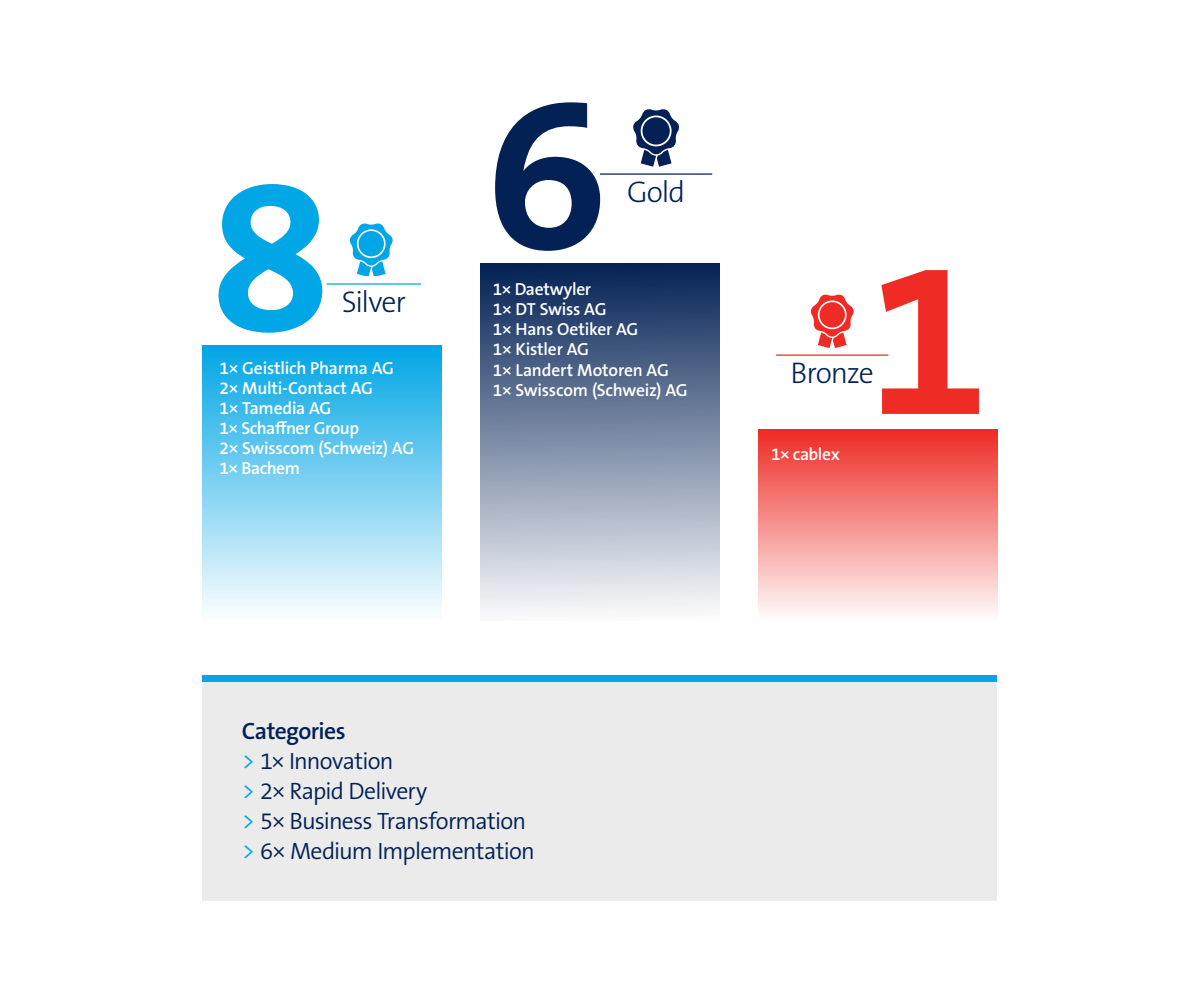
<style>
.page{position:relative;width:1200px;height:1000px;background:#fff}
.page>*{position:absolute;margin:0;border:0;box-sizing:border-box;transform-origin:0 0}
.t1{font:700 221.25px "The Sans B W7";color:#032154}
.t2{font:700 221.25px "The Sans B W7";color:#ee2b24}
.t3{font:700 221.25px "The Sans B W7";color:#00a6e5}
.t4{font:300 30px "The Sans B W3";letter-spacing:-.04em;color:#032154}
.t5{font:300 23.75px/30px "The Sans B W4";letter-spacing:-.035em;color:#032154}
.t6{font:600 23.75px "The Sans B W6";letter-spacing:-.025em;color:#032154}
.t7{font:600 17.5px/20px "The Sans B W6";letter-spacing:-.015em;color:#fff}
.s1{color:#00a6e5}
</style>
<div class="page">
<div style="left:480px;top:263px;width:240px;height:357px;background:linear-gradient(to bottom,#042254,#fafbfc)"></div>
<div style="left:202px;top:345px;width:240px;height:275px;background:linear-gradient(to bottom,#00a5e4,#fcfdfe)"></div>
<div style="left:758px;top:429px;width:240px;height:191px;background:linear-gradient(to bottom,#ee2a23,#fefcfb)"></div>
<hr style="left:600px;top:173px;width:112px;height:2px;background:#032154">
<hr style="left:776px;top:355px;width:112px;height:1px;background:#ee2b24">
<hr style="left:327px;top:283px;width:94px;height:2px;background:#00a6e5">
<svg style="left:811px;top:295px;width:43px;height:53px"></svg>
<svg style="left:350px;top:223px;width:43px;height:53px"></svg>
<svg style="left:633px;top:109px;width:46px;height:58px"></svg>
<div style="left:202px;top:681px;width:794px;height:219px;background:#ebebeb"></div>
<div style="left:202px;top:675px;width:794px;height:6px;background:#00a6e5"></div>
<h1 class="t1" style="left:486px;top:32px;width:123px">6</h1>
<h1 class="t3" style="left:210px;top:113px;width:123px">8</h1>
<h2 class="t4" style="left:627px;top:173px;width:60px">Gold</h2>
<p class="t7" style="left:493px;top:279px;width:196px">1× Daetwyler<br>1× DT Swiss AG<br>1× Hans Oetiker AG<br>1× Kistler AG<br>1× Landert Motoren AG<br>1× Swisscom (Schweiz) AG</p>
<h2 class="t4" style="left:342px;top:282px;width:66px">Silver</h2>
<p class="t7" style="left:220px;top:358px;width:196px">1× Geistlich Pharma AG<br>2× Multi-Contact AG<br>1× Tamedia AG<br>1× Schaffner Group<br>2× Swisscom (Schweiz) AG<br>1× Bachem</p>
<h2 class="t4" style="left:791px;top:354px;width:85px">Bronze</h2>
<h1 class="t2" style="left:867px;top:197px;width:123px">1</h1>
<p class="t7" style="left:771px;top:445px;width:70px">1× cablex</p>
<h3 class="t6" style="left:242px;top:716px;width:105px">Categories</h3>
<h3 class="t5" style="left:242px;top:746px;width:294px"><span class="s1">&gt;</span> 1× Innovation<br><span class="s1">&gt;</span> 2× Rapid Delivery<br><span class="s1">&gt;</span> 5× Business Transformation <span class="s1">&gt;</span> 6× Medium Implementation</h3>
</div>
